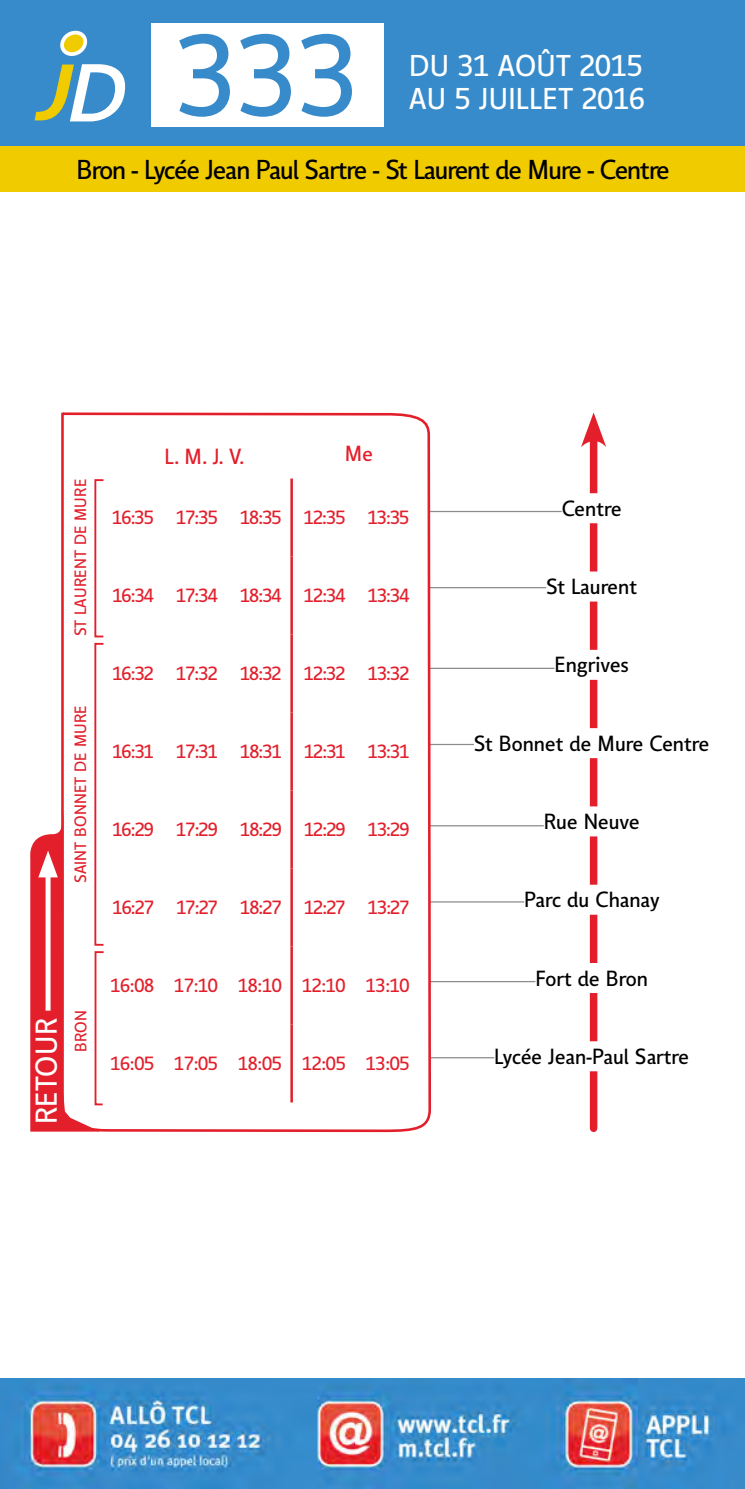
<style>
.page{position:relative;width:745px;height:1489px;background:#fff}
.page>*{position:absolute;margin:0;border:0;box-sizing:border-box;transform-origin:0 0}
.t1{font:106px "TCL";color:#378bca}
.t2{font:27.5px "TCL";letter-spacing:.01em;color:#fff}
.t3{font:25px "TCL";letter-spacing:-.04em;color:#000}
.t4{font:20px "TCL";color:#000}
.t5{font:20px "TCL";color:#e31f2b}
.t6{font:17.5px "TCL";letter-spacing:-.05em;color:#e31f2b}
.t7{font:17.5px "TCL";letter-spacing:-.02em;color:#e31f2b}
.t8{font:15px "TCL";letter-spacing:.01em;color:#e31f2b}
</style>
<div class="page">
<div style="left:0;top:146px;width:744px;height:45px;background:#f0cb00"></div>
<div style="left:589px;top:433px;width:8px;height:695px;background:#e31f2b"></div>
<svg style="left:581px;top:412px;width:25px;height:35px"></svg>
<hr style="left:429px;top:980px;width:189px;height:2px;background:#8a8c8e">
<hr style="left:429px;top:1057px;width:189px;height:1px;background:#8a8c8e">
<hr style="left:429px;top:511px;width:189px;height:1px;background:#8a8c8e">
<hr style="left:429px;top:587px;width:189px;height:1px;background:#8a8c8e">
<hr style="left:429px;top:667px;width:189px;height:2px;background:#8a8c8e">
<hr style="left:429px;top:743px;width:189px;height:2px;background:#8a8c8e">
<hr style="left:429px;top:825px;width:189px;height:1px;background:#8a8c8e">
<hr style="left:429px;top:901px;width:189px;height:1px;background:#8a8c8e">
<div style="left:0;top:0;width:744px;height:146px;background:#378bca"></div>
<div style="left:151px;top:23px;width:232px;height:104px;background:#fff"></div>
<svg style="left:60px;top:31px;width:27px;height:25px"></svg>
<svg style="left:35px;top:64px;width:90px;height:57px"></svg>
<img style="left:0;top:1378px;width:744px;height:110px">
<svg style="left:60px;top:412px;width:372px;height:721px"></svg>
<hr style="left:290px;top:478px;width:3px;height:78px;background:#e31f2b">
<hr style="left:290px;top:556px;width:3px;height:78px;background:#e31f2b">
<hr style="left:290px;top:634px;width:3px;height:78px;background:#e31f2b">
<hr style="left:290px;top:712px;width:3px;height:78px;background:#e31f2b">
<hr style="left:290px;top:790px;width:3px;height:78px;background:#e31f2b">
<hr style="left:290px;top:868px;width:3px;height:78px;background:#e31f2b">
<hr style="left:290px;top:946px;width:3px;height:78px;background:#e31f2b">
<hr style="left:290px;top:1024px;width:3px;height:78px;background:#e31f2b">
<div style="left:94px;top:479px;width:9px;height:158px;border:2px solid #e31f2b"></div>
<div style="left:94px;top:642px;width:9px;height:303px;border:2px solid #e31f2b"></div>
<svg style="left:30px;top:809px;width:74px;height:322px"></svg>
<div style="left:561px;top:493px;width:60px;height:30px;background:#fff"></div>
<div style="left:546px;top:571px;width:90px;height:30px;background:#fff"></div>
<div style="left:554px;top:649px;width:74px;height:30px;background:#fff"></div>
<div style="left:473px;top:728px;width:236px;height:30px;background:#fff"></div>
<div style="left:543px;top:806px;width:96px;height:30px;background:#fff"></div>
<div style="left:524px;top:884px;width:134px;height:30px;background:#fff"></div>
<div style="left:535px;top:962px;width:112px;height:30px;background:#fff"></div>
<div style="left:494px;top:1041px;width:194px;height:30px;background:#fff"></div>
<h1 class="t1" style="left:175px;top:7px;width:184px">333</h1>
<h2 class="t2" style="left:409px;top:48px;width:235px">DU 31 AOÛT 2015</h2>
<h2 class="t2" style="left:409px;top:81px;width:237px">AU 5 JUILLET 2016</h2>
<h3 class="t3" style="left:76px;top:153px;width:594px">Bron - Lycée Jean Paul Sartre - St Laurent de Mure - Centre</h3>
<p class="t8" style="left:71px;top:636px;width:159px;rotate:-90deg">ST LAURENT DE MURE</p>
<p class="t8" style="left:71px;top:883px;width:179px;rotate:-90deg">SAINT BONNET DE MURE</p>
<p class="t5" style="left:164px;top:443px;width:81px">L. M. J. V.</p>
<p class="t5" style="left:344px;top:440px;width:30px">Me</p>
<p class="t6" style="left:112px;top:506px;width:43px">16:35</p>
<p class="t6" style="left:176px;top:506px;width:43px">17:35</p>
<p class="t6" style="left:240px;top:506px;width:43px">18:35</p>
<p class="t6" style="left:304px;top:506px;width:43px">12:35</p>
<p class="t6" style="left:367px;top:506px;width:43px">13:35</p>
<p class="t6" style="left:112px;top:584px;width:43px">16:34</p>
<p class="t6" style="left:176px;top:584px;width:43px">17:34</p>
<p class="t6" style="left:240px;top:584px;width:43px">18:34</p>
<p class="t6" style="left:304px;top:584px;width:43px">12:34</p>
<p class="t6" style="left:367px;top:584px;width:43px">13:34</p>
<p class="t6" style="left:112px;top:662px;width:43px">16:32</p>
<p class="t6" style="left:176px;top:662px;width:43px">17:32</p>
<p class="t6" style="left:240px;top:662px;width:43px">18:32</p>
<p class="t6" style="left:304px;top:662px;width:43px">12:32</p>
<p class="t6" style="left:367px;top:662px;width:43px">13:32</p>
<p class="t6" style="left:112px;top:740px;width:43px">16:31</p>
<p class="t6" style="left:176px;top:740px;width:43px">17:31</p>
<p class="t6" style="left:240px;top:740px;width:43px">18:31</p>
<p class="t6" style="left:304px;top:740px;width:43px">12:31</p>
<p class="t6" style="left:367px;top:740px;width:43px">13:31</p>
<p class="t6" style="left:112px;top:818px;width:43px">16:29</p>
<p class="t6" style="left:176px;top:818px;width:43px">17:29</p>
<p class="t6" style="left:240px;top:818px;width:43px">18:29</p>
<p class="t6" style="left:304px;top:818px;width:43px">12:29</p>
<p class="t6" style="left:367px;top:818px;width:43px">13:29</p>
<p class="t6" style="left:112px;top:896px;width:43px">16:27</p>
<p class="t6" style="left:176px;top:896px;width:43px">17:27</p>
<p class="t6" style="left:240px;top:896px;width:43px">18:27</p>
<p class="t6" style="left:304px;top:896px;width:43px">12:27</p>
<p class="t6" style="left:368px;top:896px;width:43px">13:27</p>
<h2 class="t2" style="left:29px;top:1124px;width:108px;rotate:-90deg">RETOUR</h2>
<p class="t8" style="left:71px;top:1051px;width:43px;rotate:-90deg">BRON</p>
<p class="t7" style="left:110px;top:974px;width:300px">16:08 17:10 18:10 12:10 13:10</p>
<p class="t7" style="left:110px;top:1052px;width:300px">16:05 17:05 18:05 12:05 13:05</p>
<p class="t4" style="left:561px;top:495px;width:61px">Centre</p>
<p class="t4" style="left:546px;top:573px;width:92px">St Laurent</p>
<p class="t4" style="left:554px;top:651px;width:76px">Engrives</p>
<p class="t4" style="left:473px;top:730px;width:237px">St Bonnet de Mure Centre</p>
<p class="t4" style="left:543px;top:808px;width:97px">Rue Neuve</p>
<p class="t4" style="left:524px;top:886px;width:137px">Parc du Chanay</p>
<p class="t4" style="left:535px;top:965px;width:114px">Fort de Bron</p>
<p class="t4" style="left:494px;top:1043px;width:196px">Lycée Jean-Paul Sartre</p>
</div>
